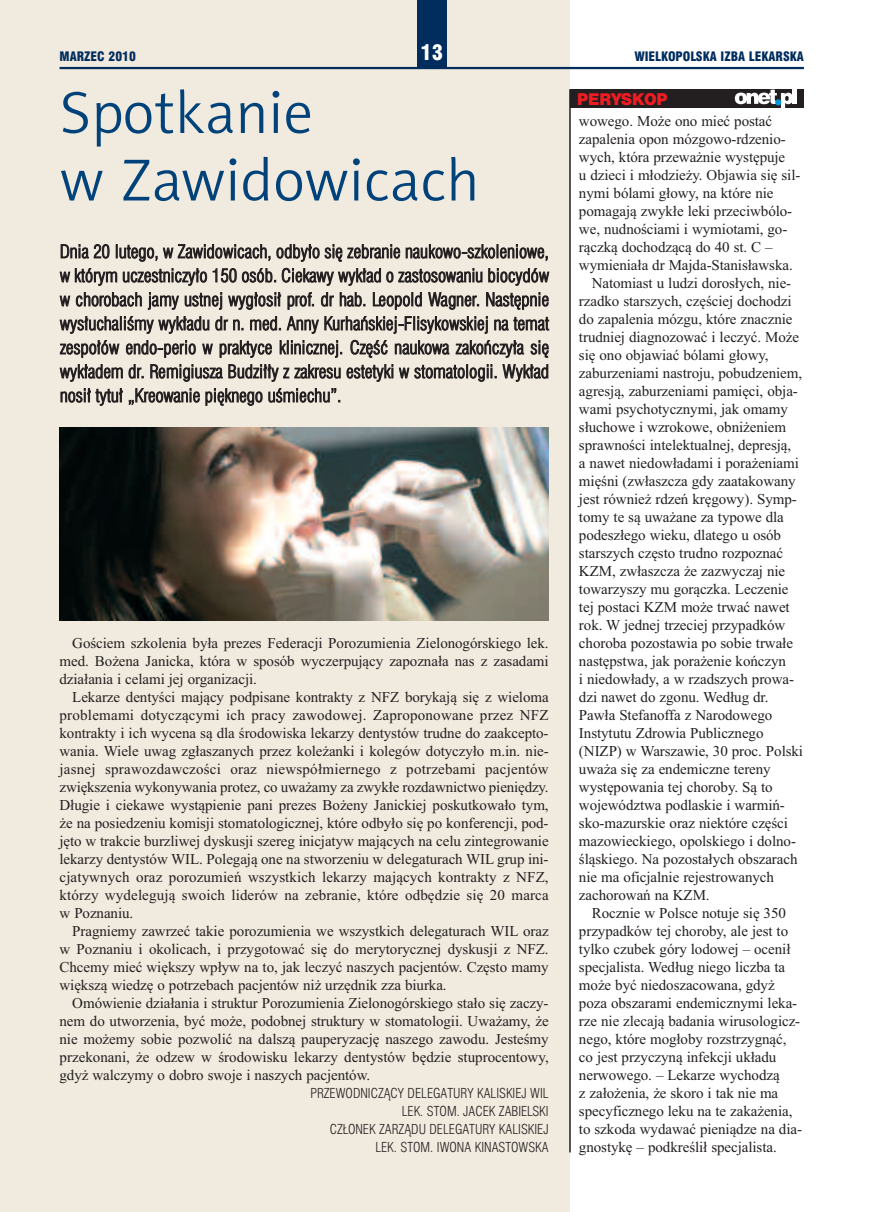
<style>
.page{position:relative;width:872px;height:1212px;background:#fff}
.page>*{position:absolute;margin:0;border:0;box-sizing:border-box;transform-origin:0 0}
.t1{font:60px/67.5px "Naomi Sans EFNTT Light";color:#004279}
.t2{font:21px "Swis 721 Blk Cn EU";color:#fff}
.t3{font:18px/24px "Swis 721 Lt Cn EU";color:#231f20;text-align:justify}
.t4{font:15px/18px "Times New Roman";letter-spacing:-.005em;color:#231f20;text-align:justify}
.t5{font:15px "Swis 721 Blk 2 EU";letter-spacing:-.005em;color:#ee1d23}
.t6{font:13.5px/18px "Swis 721 Lt Cn EU";color:#231f20;text-align:right}
.t7{font:12.75px "Swis 721 Blk Cn EU";color:#002d5e}
</style>
<div class="page">
<div style="left:0;top:0;width:570px;height:1212px;background:#f1eade"></div>
<hr style="left:60px;top:67px;width:744px;height:2px;background:#002d5e">
<div style="left:417px;top:0;width:29px;height:68px;background:#002d5e"></div>
<div style="left:570px;top:89px;width:234px;height:19px;background:#231f20"></div>
<hr style="left:569px;top:89px;width:2px;height:1063px;background:#231f20">
<div style="left:792px;top:89px;width:5px;height:15px;background:#fff"></div>
<svg style="left:735px;top:90px;width:57px;height:18px"></svg>
<img style="left:60px;top:427px;width:489px;height:193px">
<p class="t7" style="left:60px;top:48px;width:78px">MARZEC 2010</p>
<h2 class="t2" style="left:420px;top:40px;width:24px">13</h2>
<p class="t7" style="left:634px;top:48px;width:171px">WIELKOPOLSKA IZBA LEKARSKA</p>
<h1 class="t1" style="left:60px;top:79px;width:421px">Spotkanie<br>w Zawidowicach</h1>
<p class="t3" style="left:60px;top:240px;width:491px">Dnia 20 lutego, w Zawidowicach, odbyło się zebranie naukowo-szkoleniowe, w którym uczestniczyło 150 osób. Ciekawy wykład o zastosowaniu biocydów w chorobach jamy ustnej wygłosił prof. dr hab. Leopold Wagner. Następnie wysłuchaliśmy wykładu dr n. med. Anny Kurhańskiej-Flisykowskiej na temat zespołów endo-perio w praktyce klinicznej. Część naukowa zakończyła się wykładem dr. Remigiusza Budziłły z zakresu estetyki w stomatologii. Wykład nosił tytuł „Kreowanie pięknego uśmiechu”.</p>
<p class="t4" style="left:60px;top:634px;width:490px;text-indent:13px">Gościem szkolenia była prezes Federacji Porozumienia Zielonogórskiego lek. med. Bożena Janicka, która w sposób wyczerpujący zapoznała nas z zasadami działania i celami jej organizacji.</p>
<p class="t4" style="left:60px;top:688px;width:490px;text-indent:13px">Lekarze dentyści mający podpisane kontrakty z NFZ borykają się z wieloma problemami dotyczącymi ich pracy zawodowej. Zaproponowane przez NFZ kontrakty i ich wycena są dla środowiska lekarzy dentystów trudne do zaakcepto&shy;wania. Wiele uwag zgłaszanych przez koleżanki i kolegów dotyczyło m.in. nie&shy;jasnej sprawozdawczości oraz niewspółmiernego z potrzebami pacjentów zwiększenia wykonywania protez, co uważamy za zwykłe rozdawnictwo pieniędzy.<br>Długie i ciekawe wystąpienie pani prezes Bożeny Janickiej poskutkowało tym, że na posiedzeniu komisji stomatologicznej, które odbyło się po konferencji, pod&shy;jęto w trakcie burzliwej dyskusji szereg inicjatyw mających na celu zintegrowanie lekarzy dentystów WIL. Polegają one na stworzeniu w delegaturach WIL grup ini&shy;cjatywnych oraz porozumień wszystkich lekarzy mających kontrakty z NFZ, którzy wydelegują swoich liderów na zebranie, które odbędzie się 20 marca w Poznaniu.</p>
<p class="t4" style="left:60px;top:922px;width:490px;text-indent:13px">Pragniemy zawrzeć takie porozumienia we wszystkich delegaturach WIL oraz w Poznaniu i okolicach, i przygotować się do merytorycznej dyskusji z NFZ.<br>Chcemy mieć większy wpływ na to, jak leczyć naszych pacjentów. Często mamy większą wiedzę o potrzebach pacjentów niż urzędnik zza biurka.</p>
<p class="t4" style="left:60px;top:994px;width:491px;text-indent:13px">Omówienie działania i struktur Porozumienia Zielonogórskiego stało się zaczy&shy;nem do utworzenia, być może, podobnej struktury w stomatologii. Uważamy, że nie możemy sobie pozwolić na dalszą pauperyzację naszego zawodu. Jesteśmy przekonani, że odzew w środowisku lekarzy dentystów będzie stuprocentowy, gdyż walczymy o dobro swoje i naszych pacjentów.</p>
<p class="t6" style="left:310px;top:1084px;width:240px">PRZEWODNICZĄCY DELEGATURY KALISKIEJ WIL LEK. STOM. JACEK ZABIELSKI<br>CZŁONEK ZARZĄDU DELEGATURY KALISKIEJ LEK. STOM. IWONA KINASTOWSKA</p>
<p class="t5" style="left:577px;top:89px;width:92px">PERYSKOP</p>
<p class="t4" style="left:579px;top:112px;width:195px">wowego. Może ono mieć postać</p>
<p class="t4" style="left:579px;top:130px;width:208px">zapalenia opon mózgowo-rdzenio-</p>
<p class="t4" style="left:579px;top:148px;width:208px">wych, która przeważnie występuje</p>
<p class="t4" style="left:579px;top:166px;width:223px">u dzieci i młodzieży. Objawia się sil-</p>
<p class="t4" style="left:579px;top:184px;width:196px">nymi bólami głowy, na które nie</p>
<p class="t4" style="left:579px;top:202px;width:215px">pomagają zwykłe leki przeciwbólo-</p>
<p class="t4" style="left:579px;top:220px;width:210px">we, nudnościami i wymiotami, go-</p>
<p class="t4" style="left:579px;top:238px;width:195px">rączką dochodzącą do 40 st. C –</p>
<p class="t4" style="left:579px;top:256px;width:215px">wymieniała dr Majda-Stanisławska.</p>
<p class="t4" style="left:592px;top:274px;width:201px">Natomiast u ludzi dorosłych, nie-</p>
<p class="t4" style="left:579px;top:292px;width:214px">rzadko starszych, częściej dochodzi</p>
<p class="t4" style="left:579px;top:310px;width:215px">do zapalenia mózgu, które znacznie</p>
<p class="t4" style="left:579px;top:328px;width:222px">trudniej diagnozować i leczyć. Może</p>
<p class="t4" style="left:579px;top:346px;width:191px">się ono objawiać bólami głowy,</p>
<p class="t4" style="left:579px;top:364px;width:225px">zaburzeniami nastroju, pobudzeniem,</p>
<p class="t4" style="left:579px;top:382px;width:220px">agresją, zaburzeniami pamięci, obja-</p>
<p class="t4" style="left:579px;top:400px;width:210px">wami psychotycznymi, jak omamy</p>
<p class="t4" style="left:579px;top:418px;width:209px">słuchowe i wzrokowe, obniżeniem</p>
<p class="t4" style="left:579px;top:436px;width:214px">sprawności intelektualnej, depresją,</p>
<p class="t4" style="left:579px;top:454px;width:221px">a nawet niedowładami i porażeniami</p>
<p class="t4" style="left:579px;top:472px;width:218px">mięśni (zwłaszcza gdy zaatakowany</p>
<p class="t4" style="left:579px;top:490px;width:219px">jest również rdzeń kręgowy). Symp-</p>
<p class="t4" style="left:579px;top:508px;width:206px">tomy te są uważane za typowe dla</p>
<p class="t4" style="left:579px;top:526px;width:204px">podeszłego wieku, dlatego u osób</p>
<p class="t4" style="left:579px;top:544px;width:206px">starszych często trudno rozpoznać</p>
<p class="t4" style="left:579px;top:562px;width:208px">KZM, zwłaszcza że zazwyczaj nie</p>
<p class="t4" style="left:579px;top:580px;width:211px">towarzyszy mu gorączka. Leczenie</p>
<p class="t4" style="left:579px;top:598px;width:212px">tej postaci KZM może trwać nawet</p>
<p class="t4" style="left:579px;top:616px;width:208px">rok. W jednej trzeciej przypadków</p>
<p class="t4" style="left:579px;top:634px;width:215px">choroba pozostawia po sobie trwałe</p>
<p class="t4" style="left:579px;top:652px;width:208px">następstwa, jak porażenie kończyn</p>
<p class="t4" style="left:579px;top:670px;width:217px">i niedowłady, a w rzadszych prowa-</p>
<p class="t4" style="left:579px;top:688px;width:191px">dzi nawet do zgonu. Według dr.</p>
<p class="t4" style="left:579px;top:706px;width:195px">Pawła Stefanoffa z Narodowego</p>
<p class="t4" style="left:579px;top:724px;width:186px">Instytutu Zdrowia Publicznego</p>
<p class="t4" style="left:579px;top:742px;width:226px">(NIZP) w Warszawie, 30 proc. Polski</p>
<p class="t4" style="left:579px;top:760px;width:193px">uważa się za endemiczne tereny</p>
<p class="t4" style="left:579px;top:778px;width:195px">występowania tej choroby. Są to</p>
<p class="t4" style="left:579px;top:796px;width:207px">województwa podlaskie i warmiń-</p>
<p class="t4" style="left:579px;top:814px;width:210px">sko-mazurskie oraz niektóre części</p>
<p class="t4" style="left:579px;top:832px;width:218px">mazowieckiego, opolskiego i dolno-</p>
<p class="t4" style="left:579px;top:850px;width:220px">śląskiego. Na pozostałych obszarach</p>
<p class="t4" style="left:579px;top:868px;width:196px">nie ma oficjalnie rejestrowanych</p>
<p class="t4" style="left:579px;top:886px;width:132px">zachorowań na KZM.</p>
<p class="t4" style="left:592px;top:904px;width:196px">Rocznie w Polsce notuje się 350</p>
<p class="t4" style="left:579px;top:922px;width:211px">przypadków tej choroby, ale jest to</p>
<p class="t4" style="left:579px;top:940px;width:213px">tylko czubek góry lodowej – ocenił</p>
<p class="t4" style="left:579px;top:958px;width:208px">specjalista. Według niego liczba ta</p>
<p class="t4" style="left:579px;top:976px;width:197px">może być niedoszacowana, gdyż</p>
<p class="t4" style="left:579px;top:994px;width:220px">poza obszarami endemicznymi leka-</p>
<p class="t4" style="left:579px;top:1012px;width:223px">rze nie zlecają badania wirusologicz-</p>
<p class="t4" style="left:579px;top:1030px;width:209px">nego, które mogłoby rozstrzygnąć,</p>
<p class="t4" style="left:579px;top:1048px;width:199px">co jest przyczyną infekcji układu</p>
<p class="t4" style="left:579px;top:1066px;width:202px">nerwowego. – Lekarze wychodzą</p>
<p class="t4" style="left:579px;top:1084px;width:201px">z założenia, że skoro i tak nie ma</p>
<p class="t4" style="left:579px;top:1102px;width:215px">specyficznego leku na te zakażenia,</p>
<p class="t4" style="left:579px;top:1120px;width:224px">to szkoda wydawać pieniądze na dia-</p>
<p class="t4" style="left:579px;top:1138px;width:199px">gnostykę – podkreślił specjalista.</p>
</div>
